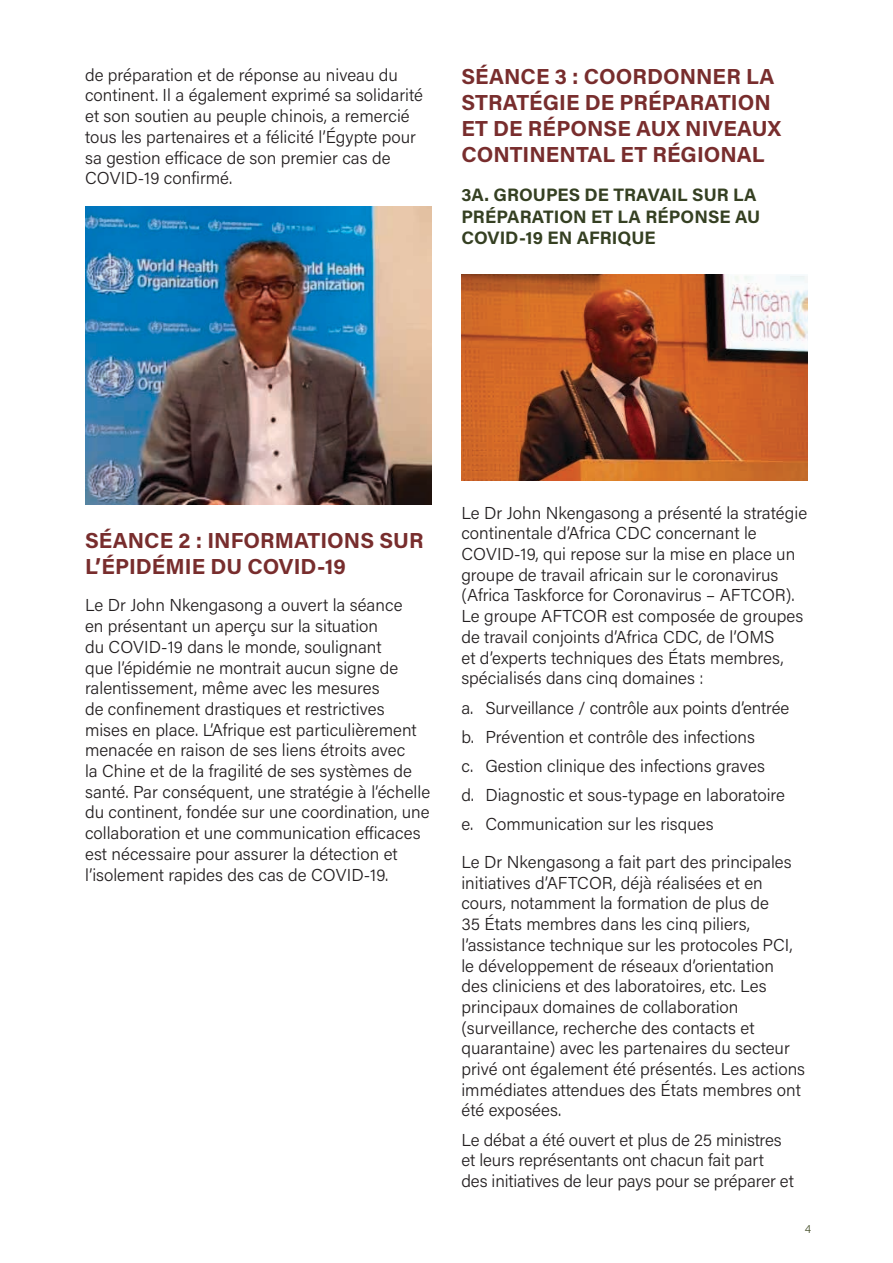
<style>
.page{position:relative;width:893px;height:1263px;background:#fff}
.page>*{position:absolute;margin:0;border:0;box-sizing:border-box;transform-origin:0 0}
.Head2{font:700 21.75px/26.1px "Acumin Pro";color:#782d2d}
.Head3{font:700 18px/21.6px "Acumin Pro";color:#354022}
.Body{font:300 17.25px/20.7px "Acumin Pro";color:#231f20}
.t1{font:300 12px "Acumin Pro";color:#4b5430}
</style>
<div class="page">
<img style="left:85px;top:207px;width:347px;height:297px">
<img style="left:461px;top:275px;width:347px;height:206px">
<p class="Body" style="left:85px;top:64px;width:339px">de préparation et de réponse au niveau du continent. Il a également exprimé sa solidarité et son soutien au peuple chinois, a remercié tous les partenaires et a félicité l’Égypte pour sa gestion efficace de son premier cas de COVID-19 confirmé.</p>
<h2 class="Head2" style="left:461px;top:62px;width:321px">SÉANCE 3 : COORDONNER LA<br>STRATÉGIE DE PRÉPARATION<br>ET DE RÉPONSE AUX NIVEAUX<br>CONTINENTAL ET RÉGIONAL</h2>
<h3 class="Head3" style="left:461px;top:183px;width:300px">3A. GROUPES DE TRAVAIL SUR LA<br>PRÉPARATION ET LA RÉPONSE AU<br>COVID-19 EN AFRIQUE</h3>
<h2 class="Head2" style="left:85px;top:526px;width:340px">SÉANCE 2 : INFORMATIONS SUR<br>L’ÉPIDÉMIE DU COVID-19</h2>
<p class="Body" style="left:85px;top:594px;width:347px">Le Dr John Nkengasong a ouvert la séance<br>en présentant un aperçu sur la situation<br>du COVID-19 dans le monde, soulignant<br>que l’épidémie ne montrait aucun signe de ralentissement, même avec les mesures<br>de confinement drastiques et restrictives mises en place. L’Afrique est particulièrement menacée en raison de ses liens étroits avec<br>la Chine et de la fragilité de ses systèmes de santé. Par conséquent, une stratégie à l’échelle du continent, fondée sur une coordination, une collaboration et une communication efficaces est nécessaire pour assurer la détection et l’isolement rapides des cas de COVID-19.</p>
<p class="Body" style="left:461px;top:502px;width:347px">Le Dr John Nkengasong a présenté la stratégie continentale d’Africa CDC concernant le COVID-19, qui repose sur la mise en place un groupe de travail africain sur le coronavirus (Africa Taskforce for Coronavirus – AFTCOR).<br>Le groupe AFTCOR est composée de groupes de travail conjoints d’Africa CDC, de l’OMS<br>et d’experts techniques des États membres, spécialisés dans cinq domaines :</p>
<p class="Body" style="left:461px;top:696px;width:329px">a. Surveillance / contrôle aux points d’entrée</p>
<p class="Body" style="left:461px;top:726px;width:295px">b. Prévention et contrôle des infections</p>
<p class="Body" style="left:461px;top:755px;width:305px">c. Gestion clinique des infections graves</p>
<p class="Body" style="left:461px;top:784px;width:325px">d. Diagnostic et sous-typage en laboratoire</p>
<p class="Body" style="left:461px;top:813px;width:254px">e. Communication sur les risques</p>
<p class="Body" style="left:461px;top:851px;width:345px">Le Dr Nkengasong a fait part des principales initiatives d’AFTCOR, déjà réalisées et en cours, notamment la formation de plus de<br>35 États membres dans les cinq piliers, l’assistance technique sur les protocoles PCI, le développement de réseaux d’orientation<br>des cliniciens et des laboratoires, etc. Les principaux domaines de collaboration (surveillance, recherche des contacts et quarantaine) avec les partenaires du secteur privé ont également été présentés. Les actions immédiates attendues des États membres ont été exposées.</p>
<p class="Body" style="left:461px;top:1128px;width:334px">Le débat a été ouvert et plus de 25 ministres et leurs représentants ont chacun fait part des initiatives de leur pays pour se préparer et</p>
<p class="t1" style="left:805px;top:1221px;width:8px">4</p>
</div>
